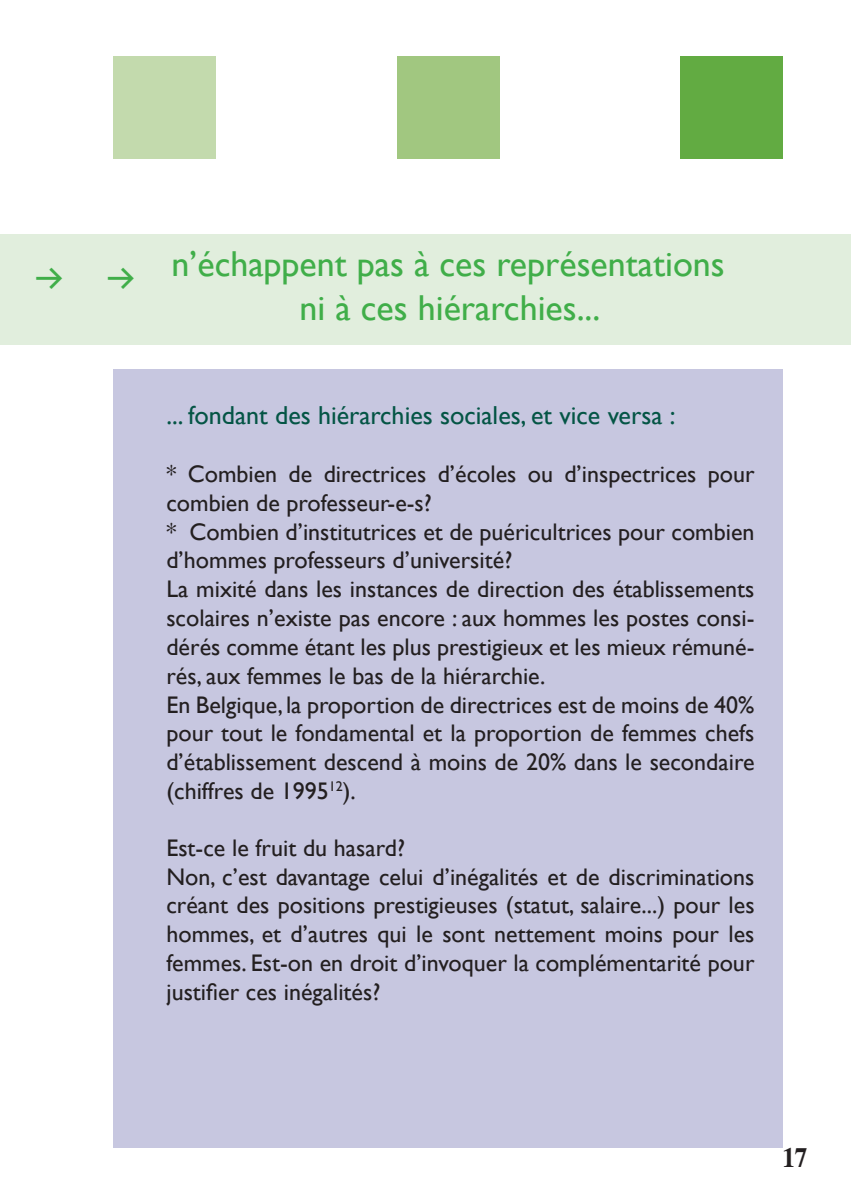
<style>
.page{position:relative;width:851px;height:1191px;background:#fff}
.page>*{position:absolute;margin:0;border:0;box-sizing:border-box;transform-origin:0 0}
.t1{font:36px/43.2px "Gill Sans";color:#40ae49;text-align:center}
.t2{font:32px "Klavika Medium Arrows";color:#40ae49}
.t3{font:700 28px "Times";color:#231f20;scale:.9 1}
.t4{font:26px "Gill Sans";color:#045545}
.t5{font:24px/28.8px "Gill Sans";color:#231f20}
</style>
<div class="page">
<div style="left:113px;top:369px;width:669px;height:778px;background:#c7c7e0"></div>
<div style="left:0;top:234px;width:850px;height:110px;background:#e1eedd"></div>
<div style="left:113px;top:57px;width:102px;height:102px;background:#c3daad"></div>
<div style="left:680px;top:57px;width:102px;height:102px;background:#62ab42"></div>
<div style="left:397px;top:57px;width:102px;height:102px;background:#a1c780"></div>
<h2 class="t2" style="left:34px;top:261px;width:31px">B</h2>
<h2 class="t2" style="left:106px;top:261px;width:31px">B</h2>
<h1 class="t1" style="left:171px;top:242px;width:554px">n’échappent pas à ces représentations ni à ces hiérarchies...</h1>
<p class="t4" style="left:166px;top:400px;width:510px">... fondant des hiérarchies sociales, et vice versa :</p>
<p class="t5" style="left:166px;top:459px;width:589px">* Combien de directrices d’écoles ou d’inspectrices pour combien de professeur-e-s?<br>* Combien d’institutrices et de puéricultrices pour combien d’hommes professeurs d’université?<br>La mixité dans les instances de direction des établissements scolaires n’existe pas encore : aux hommes les postes consi&shy;dérés comme étant les plus prestigieux et les mieux rémuné&shy;rés, aux femmes le bas de la hiérarchie.<br>En Belgique, la proportion de directrices est de moins de 40% pour tout le fondamental et la proportion de femmes chefs d’établissement descend à moins de 20% dans le secondaire (chiffres de 1995<sup>12</sup>).</p>
<p class="t5" style="left:166px;top:833px;width:589px">Est-ce le fruit du hasard?<br>Non, c’est davantage celui d’inégalités et de discriminations créant des positions prestigieuses (statut, salaire...) pour les hommes, et d’autres qui le sont nettement moins pour les femmes. Est-on en droit d’invoquer la complémentarité pour justifier ces inégalités?</p>
<p class="t3" style="left:782px;top:1130px;width:30px">17</p>
</div>
